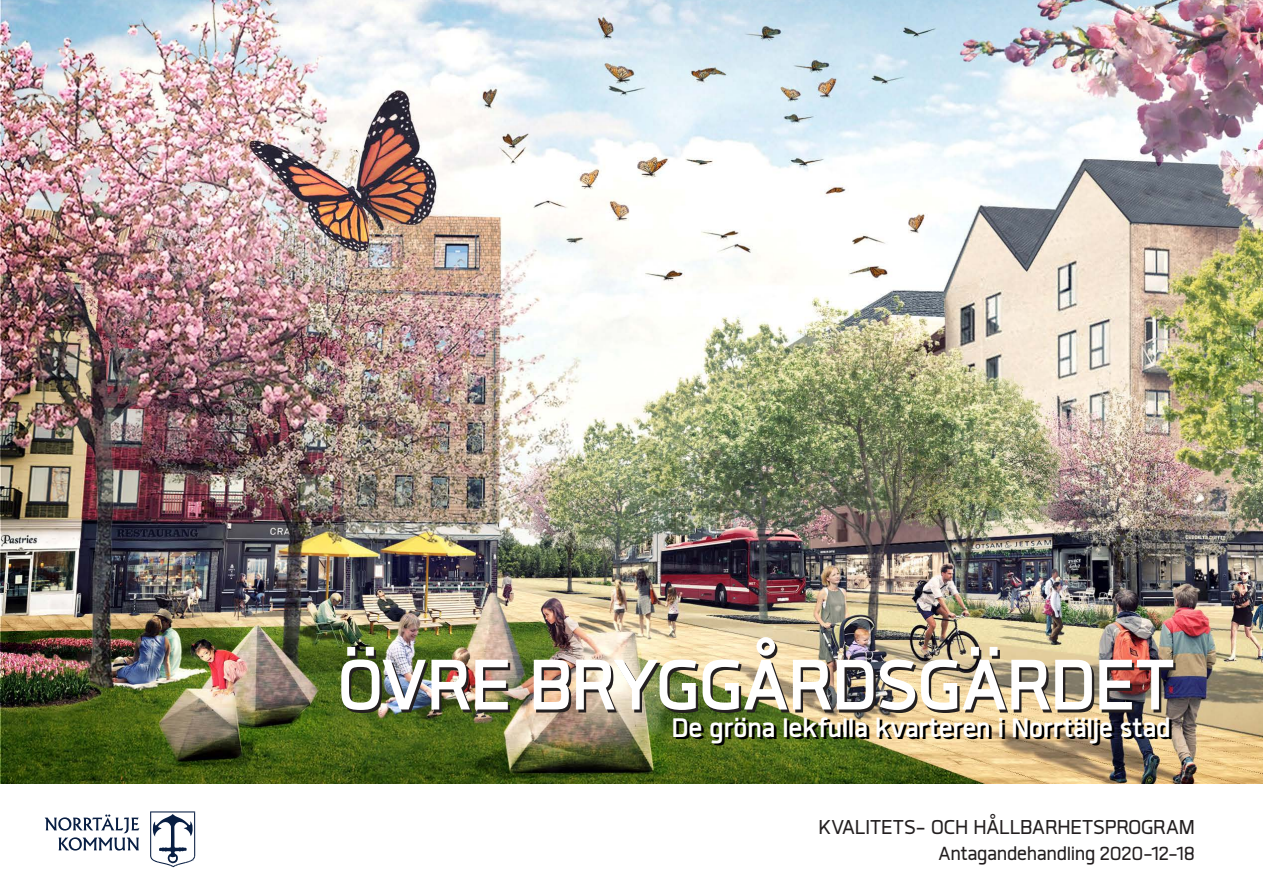
<style>
.page{position:relative;width:1263px;height:893px;background:#fff}
.page>*{position:absolute;margin:0;border:0;box-sizing:border-box;transform-origin:0 0}
.t1{font:96px "Gram.bold";color:#fff}
.t2{font:36px "Gram.bold";letter-spacing:-.005em;color:#000001}
.t3{font:36px "Gram.bold";color:#fff}
.t4{font:27px "Gram";letter-spacing:.005em;color:#231f20}
.t5{font:25.5px "Gram";letter-spacing:-.01em;color:#231f20}
</style>
<div class="page">
<img style="left:0;top:0;width:1263px;height:784px">
<svg style="left:45px;top:814px;width:94px;height:37px"></svg>
<svg style="left:150px;top:811px;width:46px;height:56px"></svg>
<h1 class="t1" style="left:337px;top:637px;width:839px">ÖVRE BRYGGÅRDSGÄRDET</h1>
<p class="t3" style="left:842px;top:710px;width:8px">l</p>
<p class="t2" style="left:674px;top:711px;width:501px">De gröna lekfulla kvarteren i Norrtälje stad</p>
<p class="t4" style="left:819px;top:814px;width:378px">KVALITETS- OCH HÅLLBARHETSPROGRAM</p>
<p class="t5" style="left:939px;top:840px;width:258px">Antagandehandling 2020-12-18</p>
</div>
